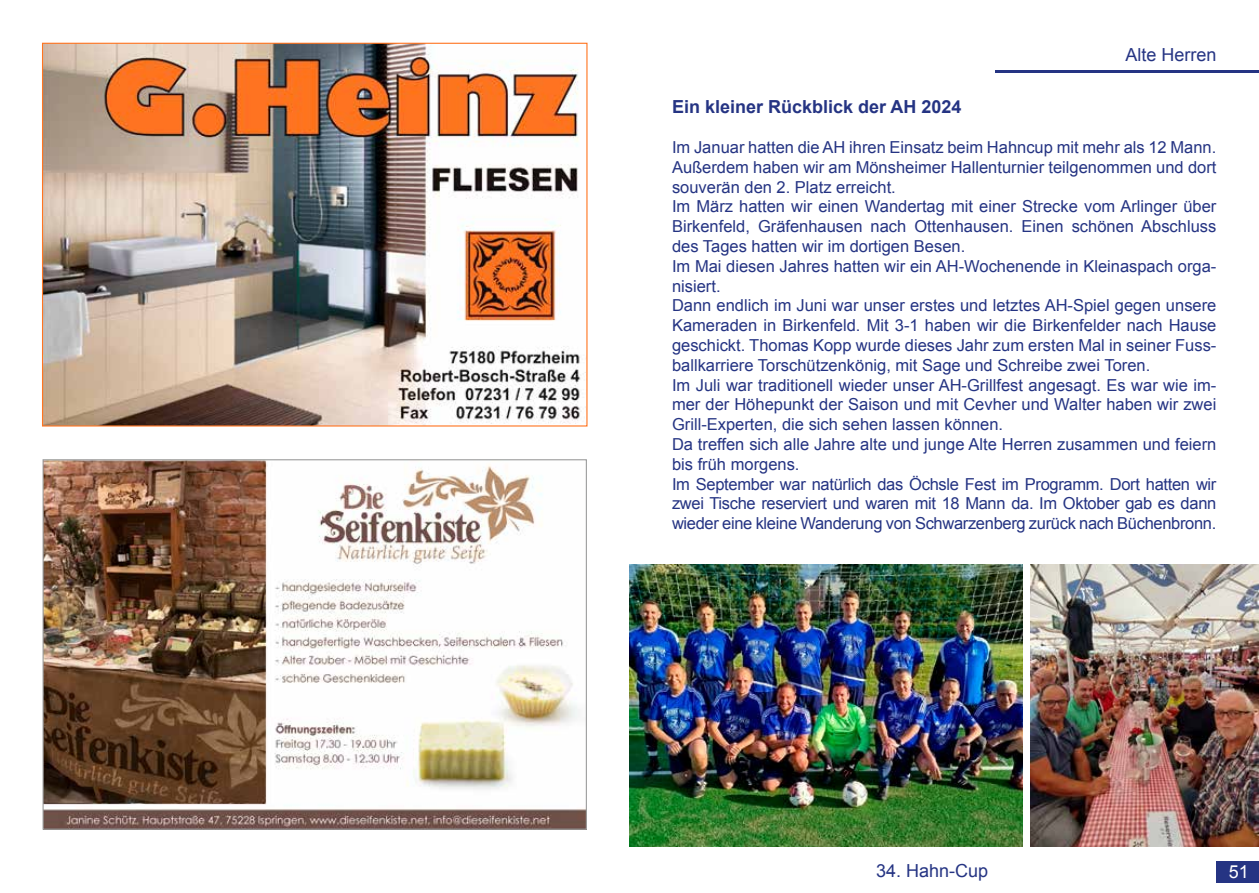
<style>
.page{position:relative;width:1259px;height:893px;background:#fff}
.page>*{position:absolute;margin:0;border:0;box-sizing:border-box;transform-origin:0 0}
.t1{font:700 18px "Arial";color:#253483}
.t2{font:18px "Arial";color:#253483}
.t3{font:18px "Arial";color:#fff}
.t4{font:16.5px/19.8px "Arial";color:#253483}
</style>
<div class="page">
<div style="left:1216px;top:861px;width:43px;height:21px;background:#253483"></div>
<hr style="left:995px;top:70px;width:264px;height:2px;background:#253483">
<img style="left:45px;top:461px;width:540px;height:367px">
<img style="left:44px;top:45px;width:538px;height:380px">
<img style="left:629px;top:565px;width:393px;height:281px">
<img style="left:1030px;top:565px;width:229px;height:281px">
<p class="t2" style="left:1125px;top:43px;width:93px">Alte Herren</p>
<p class="t1" style="left:672px;top:95px;width:291px">Ein kleiner Rückblick der AH 2024</p>
<p class="t4" style="left:672px;top:137px;width:546px">Im Januar hatten die AH ihren Einsatz beim Hahncup mit mehr als 12 Mann.<br>Außerdem haben wir am Mönsheimer Hallenturnier teilgenommen und dort souverän den 2. Platz erreicht.<br>Im März hatten wir einen Wandertag mit einer Strecke vom Arlinger über Birkenfeld, Gräfenhausen nach Ottenhausen. Einen schönen Abschluss des Tages hatten wir im dortigen Besen.<br>Im Mai diesen Jahres hatten wir ein AH-Wochenende in Kleinaspach orga&shy;nisiert.<br>Dann endlich im Juni war unser erstes und letztes AH-Spiel gegen unsere Kameraden in Birkenfeld. Mit 3-1 haben wir die Birkenfelder nach Hause geschickt. Thomas Kopp wurde dieses Jahr zum ersten Mal in seiner Fuss&shy;ballkarriere Torschützenkönig, mit Sage und Schreibe zwei Toren.<br>Im Juli war traditionell wieder unser AH-Grillfest angesagt. Es war wie im&shy;mer der Höhepunkt der Saison und mit Cevher und Walter haben wir zwei Grill-Experten, die sich sehen lassen können.<br>Da treffen sich alle Jahre alte und junge Alte Herren zusammen und feiern bis früh morgens.<br>Im September war natürlich das Öchsle Fest im Programm. Dort hatten wir zwei Tische reserviert und waren mit 18 Mann da. Im Oktober gab es dann wieder eine kleine Wanderung von Schwarzenberg zurück nach Büchenbronn.</p>
<p class="t2" style="left:876px;top:859px;width:114px">34. Hahn-Cup</p>
<p class="t3" style="left:1228px;top:860px;width:22px">51</p>
</div>
